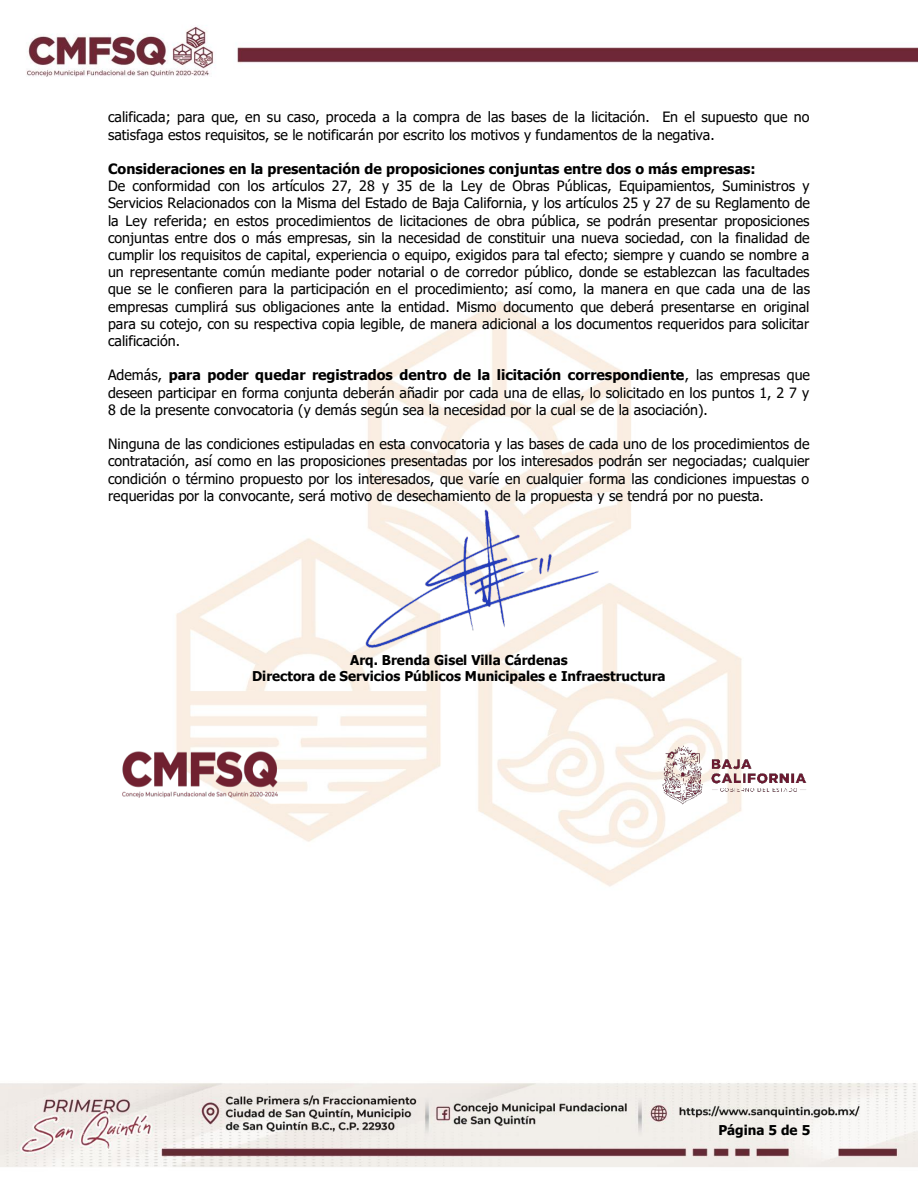
<style>
.page{position:relative;width:918px;height:1188px;background:#fff}
.page>*{position:absolute;margin:0;border:0;box-sizing:border-box;transform-origin:0 0}
.t1{font:14.25px/17.2px "Tahoma";color:#000;text-align:justify}
.t2{font:700 14.25px "Tahoma";color:#000}
.t3{font:700 13.5px/16.4px "Tahoma";color:#000;text-align:center}
.s1{font-weight:700}
</style>
<div class="page">
<img style="left:0;top:25px;width:918px;height:1142px">
<img style="left:123px;top:746px;width:155px;height:52px">
<img style="left:662px;top:745px;width:146px;height:60px">
<img style="left:361px;top:503px;width:245px;height:156px">
<p class="t1" style="left:108px;top:109px;width:703px">calificada; para que, en su caso, proceda a la compra de las bases de la licitación. En el supuesto que no satisfaga estos requisitos, se le notificarán por escrito los motivos y fundamentos de la negativa.</p>
<p class="t2" style="left:108px;top:159px;width:649px">Consideraciones en la presentación de proposiciones conjuntas entre dos o más empresas:</p>
<p class="t1" style="left:108px;top:178px;width:704px">De conformidad con los artículos 27, 28 y 35 de la Ley de Obras Públicas, Equipamientos, Suministros y Servicios Relacionados con la Misma del Estado de Baja California, y los artículos 25 y 27 de su Reglamento de la Ley referida; en estos procedimientos de licitaciones de obra pública, se podrán presentar proposiciones conjuntas entre dos o más empresas, sin la necesidad de constituir una nueva sociedad, con la finalidad de cumplir los requisitos de capital, experiencia o equipo, exigidos para tal efecto; siempre y cuando se nombre a un representante común mediante poder notarial o de corredor público, donde se establezcan las facultades que se le confieren para la participación en el procedimiento; así como, la manera en que cada una de las empresas cumplirá sus obligaciones ante la entidad. Mismo documento que deberá presentarse en original para su cotejo, con su respectiva copia legible, de manera adicional a los documentos requeridos para solicitar calificación.</p>
<p class="t1" style="left:108px;top:367px;width:704px">Además, <span class="s1">para poder quedar registrados dentro de la licitación correspondiente</span>, las empresas que deseen participar en forma conjunta deberán añadir por cada una de ellas, lo solicitado en los puntos 1, 2 7 y 8 de la presente convocatoria (y demás según sea la necesidad por la cual se de la asociación).</p>
<p class="t1" style="left:108px;top:436px;width:703px">Ninguna de las condiciones estipuladas en esta convocatoria y las bases de cada uno de los procedimientos de contratación, así como en las proposiciones presentadas por los interesados podrán ser negociadas; cualquier condición o término propuesto por los interesados, que varíe en cualquier forma las condiciones impuestas o requeridas por la convocante, será motivo de desechamiento de la propuesta y se tendrá por no puesta.</p>
<p class="t3" style="left:252px;top:652px;width:415px">Arq. Brenda Gisel Villa Cárdenas<br>Directora de Servicios Públicos Municipales e Infraestructura</p>
<p class="t3" style="left:718px;top:1122px;width:93px">Página 5 de 5</p>
</div>
